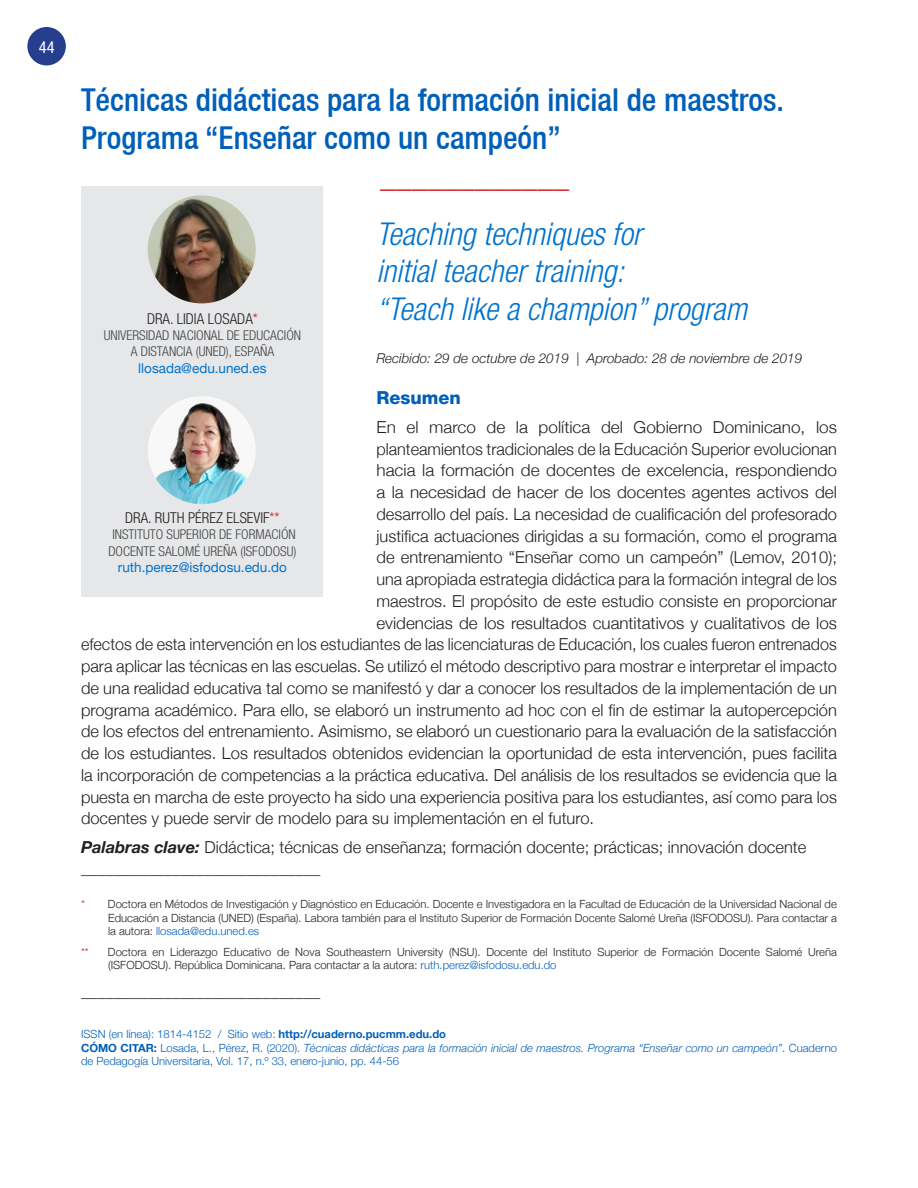
<style>
.page{position:relative;width:918px;height:1188px;background:#fff}
.page>*{position:absolute;margin:0;border:0;box-sizing:border-box;transform-origin:0 0}
.Título_Artículo_ESP{font:500 condensed 31.5px/37.8px "Helvetica Neue";color:#005fb9}
.Título_Artículo_ENG{font:italic 300 condensed 31.5px/37.8px "Helvetica Neue LT Std";color:#0073ce}
.t1{font:500 condensed 31.5px "Helvetica Neue";color:#d1232a}
.t2{font:800 18px "Helvetica Neue";color:#005fb9}
.Texto_Regular_Ajusta{font:300 16.5px "Helvetica Neue";color:#231f20}
.Texto_Regular_Ajusta-2{font:300 16.5px "Helvetica Neue";color:#231f20;scale:1.04 1}
.Raya_Negra{font:300 16.5px "Helvetica Neue";color:#231f20}
.t3{font:italic condensed 16.5px "Helvetica Neue";color:#fff}
.Nombres_de_Autores{font:300 condensed 15px "Helvetica Neue LT Com";color:#231f20}
.Nombres_de_Autores-2{font:300 condensed 13.5px/16.2px "Helvetica Neue LT Com";color:#444;text-align:center}
.t4{font:italic 300 13.5px "Helvetica Neue";color:#231f20}
.Nombres_de_Autores-3{font:13.5px "Helvetica Neue";color:#0073ce}
.Citas_Inicio_de_Pági{font:300 11.25px/13.5px "Helvetica Neue";color:#231f20;text-align:justify}
.Citas_Inicio_de_Pági-2{font:300 11.25px/13.5px "Helvetica Neue";color:#005fb9}
.Citas_Inicio_de_Pági-3{font:300 11.25px "Helvetica Neue";color:#b72d29}
.s1{font-weight:700;font-style:italic}
.s2{color:#b72d29}
.s3{color:#005fb9}
.s4{font-weight:700}
.s5{font-style:italic}
.s6{color:#d1232a}
</style>
<div class="page">
<div style="left:27px;top:27px;width:39px;height:38px;background:#253f8e;border-radius:50%"></div>
<div style="left:81px;top:186px;width:241px;height:411px;background:#e6e7e9"></div>
<img style="left:148px;top:195px;width:108px;height:108px;border-radius:54px">
<img style="left:148px;top:396px;width:108px;height:108px;border-radius:54px">
<p class="t3" style="left:39px;top:37px;width:17px">44</p>
<p class="Título_Artículo_ESP" style="left:81px;top:80px;width:705px">Técnicas didácticas para la formación inicial de maestros.<br>Programa “Enseñar como un campeón”</p>
<p class="t1" style="left:380px;top:157px;width:190px">____________</p>
<p class="Título_Artículo_ENG" style="left:376px;top:215px;width:372px">Teaching techniques for<br>initial teacher training:<br>“Teach like a champion” program</p>
<p class="t4" style="left:376px;top:348px;width:427px">Recibido: 29 de octubre de 2019 | Aprobado: 28 de noviembre de 2019</p>
<p class="t2" style="left:376px;top:387px;width:86px">Resumen</p>
<p class="Texto_Regular_Ajusta-2" style="left:376px;top:414px;width:444px">En el marco de la política del Gobierno Dominicano, los</p>
<p class="Texto_Regular_Ajusta" style="left:376px;top:435px;width:462px">planteamientos tradicionales de la Educación Superior evolucionan</p>
<p class="Texto_Regular_Ajusta-2" style="left:376px;top:457px;width:444px">hacia la formación de docentes de excelencia, respondiendo</p>
<p class="Texto_Regular_Ajusta-2" style="left:376px;top:479px;width:444px">a la necesidad de hacer de los docentes agentes activos del</p>
<p class="Texto_Regular_Ajusta" style="left:376px;top:501px;width:462px">desarrollo del país. La necesidad de cualificación del profesorado</p>
<p class="Texto_Regular_Ajusta" style="left:376px;top:522px;width:462px">justifica actuaciones dirigidas a su formación, como el programa</p>
<p class="Texto_Regular_Ajusta" style="left:376px;top:544px;width:462px">de entrenamiento “Enseñar como un campeón” (Lemov, 2010);</p>
<p class="Texto_Regular_Ajusta" style="left:376px;top:566px;width:462px">una apropiada estrategia didáctica para la formación integral de los</p>
<p class="Texto_Regular_Ajusta" style="left:376px;top:588px;width:462px">maestros. El propósito de este estudio consiste en proporcionar</p>
<p class="Texto_Regular_Ajusta" style="left:376px;top:609px;width:462px">evidencias de los resultados cuantitativos y cualitativos de los</p>
<p class="Texto_Regular_Ajusta" style="left:81px;top:631px;width:757px">efectos de esta intervención en los estudiantes de las licenciaturas de Educación, los cuales fueron entrenados</p>
<p class="Texto_Regular_Ajusta" style="left:81px;top:653px;width:758px">para aplicar las técnicas en las escuelas. Se utilizó el método descriptivo para mostrar e interpretar el impacto</p>
<p class="Texto_Regular_Ajusta" style="left:81px;top:675px;width:758px">de una realidad educativa tal como se manifestó y dar a conocer los resultados de la implementación de un</p>
<p class="Texto_Regular_Ajusta" style="left:81px;top:696px;width:758px">programa académico. Para ello, se elaboró un instrumento ad hoc con el fin de estimar la autopercepción</p>
<p class="Texto_Regular_Ajusta" style="left:81px;top:718px;width:757px">de los efectos del entrenamiento. Asimismo, se elaboró un cuestionario para la evaluación de la satisfacción</p>
<p class="Texto_Regular_Ajusta" style="left:81px;top:740px;width:757px">de los estudiantes. Los resultados obtenidos evidencian la oportunidad de esta intervención, pues facilita</p>
<p class="Texto_Regular_Ajusta" style="left:81px;top:762px;width:757px">la incorporación de competencias a la práctica educativa. Del análisis de los resultados se evidencia que la</p>
<p class="Texto_Regular_Ajusta" style="left:81px;top:783px;width:758px">puesta en marcha de este proyecto ha sido una experiencia positiva para los estudiantes, así como para los</p>
<p class="Texto_Regular_Ajusta" style="left:81px;top:805px;width:515px">docentes y puede servir de modelo para su implementación en el futuro.</p>
<p class="Texto_Regular_Ajusta" style="left:81px;top:834px;width:727px"><span class="s1">Palabras clave:</span> Didáctica; técnicas de enseñanza; formación docente; prácticas; innovación docente</p>
<p class="Raya_Negra" style="left:81px;top:855px;width:241px">_____________________________</p>
<p class="Citas_Inicio_de_Pági" style="left:108px;top:897px;width:731px;text-indent:-27px"><span class="s2">*</span> Doctora en Métodos de Investigación y Diagnóstico en Educación. Docente e Investigadora en la Facultad de Educación de la Universidad Nacional de Educación a Distancia (UNED) (España). Labora también para el Instituto Superior de Formación Docente Salomé Ureña (ISFODOSU). Para contactar a la autora: <span class="s3">llosada@edu.uned.es</span></p>
<p class="Citas_Inicio_de_Pági-3" style="left:81px;top:943px;width:9px">**</p>
<p class="Citas_Inicio_de_Pági" style="left:108px;top:944px;width:731px">Doctora en Liderazgo Educativo de Nova Southeastern University (NSU). Docente del Instituto Superior de Formación Docente Salomé Ureña (ISFODOSU). República Dominicana. Para contactar a la autora: <span class="s3">ruth.perez@isfodosu.edu.do</span></p>
<p class="Texto_Regular_Ajusta" style="left:81px;top:978px;width:241px">_____________________________</p>
<p class="Citas_Inicio_de_Pági-2" style="left:81px;top:1027px;width:367px">ISSN (en línea): 1814-4152 / Sitio web: <span class="s4">http://cuaderno.pucmm.edu.do</span></p>
<p class="Citas_Inicio_de_Pági-2" style="left:81px;top:1040px;width:757px"><span class="s4">CÓMO CITAR:</span> Losada, L., Pérez, R. (2020). <span class="s5">Técnicas didácticas para la formación inicial de maestros. Programa “Enseñar como un campeón”</span>. Cuaderno de Pedagogía Universitaria, Vol. 17, n.º 33, enero-junio, pp. 44-56</p>
<p class="Nombres_de_Autores" style="left:147px;top:310px;width:112px">DRA. LIDIA LOSADA<span class="s6">*</span></p>
<p class="Nombres_de_Autores-2" style="left:104px;top:327px;width:199px">UNIVERSIDAD NACIONAL DE EDUCACIÓN<br>A DISTANCIA (UNED), ESPAÑA</p>
<p class="Nombres_de_Autores-3" style="left:138px;top:358px;width:130px">llosada@edu.uned.es</p>
<p class="Nombres_de_Autores" style="left:125px;top:509px;width:156px">DRA. RUTH PÉREZ ELSEVIF<span class="s6">**</span></p>
<p class="Nombres_de_Autores-2" style="left:108px;top:526px;width:190px;text-align:left">INSTITUTO SUPERIOR DE FORMACIÓN<br>DOCENTE SALOMÉ UREÑA (ISFODOSU)</p>
<p class="Nombres_de_Autores-3" style="left:118px;top:557px;width:171px">ruth.perez@isfodosu.edu.do</p>
</div>
